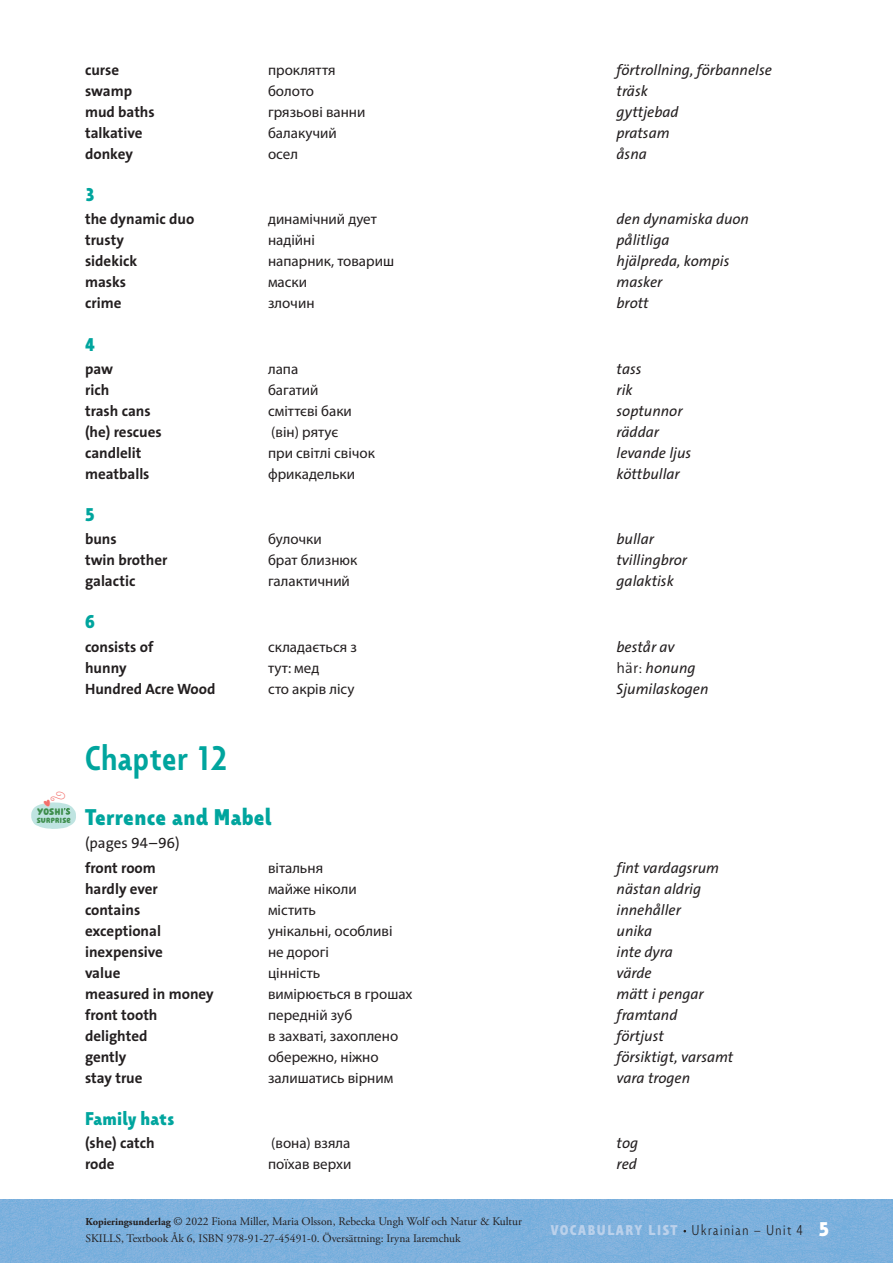
<style>
.page{position:relative;width:893px;height:1263px;background:#fff}
.page>*{position:absolute;margin:0;border:0;box-sizing:border-box;transform-origin:0 0}
.Ordlista_Rubrik_Chap{font:500 36px "Taffee";letter-spacing:.005em;color:#00a59e}
.Ordlista_Rubrik_2_or{font:700 24px "Taffee";letter-spacing:.01em;color:#00a59e}
.Ordlista_Rubrik_3{font:700 19.5px "Taffee";letter-spacing:.005em;color:#00a59e}
.Ordlista_ukrainska{font:15px "Myriad Pro";color:#231f20}
.Ordlista_ukrainska-2{font:italic 15px "The Sans Os F";color:#231f20}
.Ordlista_ukrainska-3{font:700 15px "The Sans Os F";color:#231f20}
.t1{font:300 15px "Taffee";letter-spacing:.1em;color:#231f20}
.Page{font:15px "The Sans Os F";color:#231f20}
.t2{font:11.55px/16.5px "Adobe Garamond Pro";color:#231f20}
.t3{font:9.75px "Hello Headline";letter-spacing:.03em;color:#3e8e4d}
.t4{font:7.65px "Hello Headline";letter-spacing:.035em;color:#3e8e4d}
.s1{font-weight:300;font-style:normal}
.s2{font-weight:700;font-size:10.5px}
.s3{font-weight:700;color:#bbd1eb}
.s4{font-weight:700;font-size:21px;color:#fff}
</style>
<div class="page">
<img style="left:0;top:1199px;width:893px;height:64px">
<svg style="left:31px;top:802px;width:45px;height:27px"></svg>
<p class="Ordlista_ukrainska-3" style="left:85px;top:60px;width:36px">curse</p>
<p class="Ordlista_ukrainska" style="left:268px;top:62px;width:69px">прокляття</p>
<p class="Ordlista_ukrainska-2" style="left:617px;top:60px;width:157px">förtrollning, förbannelse</p>
<p class="Ordlista_ukrainska-3" style="left:85px;top:81px;width:49px">swamp</p>
<p class="Ordlista_ukrainska" style="left:268px;top:83px;width:48px">болото</p>
<p class="Ordlista_ukrainska-2" style="left:617px;top:81px;width:33px">träsk</p>
<p class="Ordlista_ukrainska-3" style="left:85px;top:102px;width:71px">mud baths</p>
<p class="Ordlista_ukrainska" style="left:268px;top:104px;width:99px">грязьові ванни</p>
<p class="Ordlista_ukrainska-2" style="left:617px;top:102px;width:63px">gyttjebad</p>
<p class="Ordlista_ukrainska-3" style="left:85px;top:123px;width:59px">talkative</p>
<p class="Ordlista_ukrainska" style="left:268px;top:125px;width:70px">балакучий</p>
<p class="Ordlista_ukrainska-2" style="left:617px;top:123px;width:55px">pratsam</p>
<p class="Ordlista_ukrainska-3" style="left:85px;top:144px;width:49px">donkey</p>
<p class="Ordlista_ukrainska" style="left:268px;top:146px;width:32px">осел</p>
<p class="Ordlista_ukrainska-2" style="left:617px;top:144px;width:32px">åsna</p>
<p class="Ordlista_Rubrik_3" style="left:85px;top:183px;width:11px">3</p>
<p class="Ordlista_ukrainska-3" style="left:85px;top:210px;width:111px">the dynamic duo</p>
<p class="Ordlista_ukrainska" style="left:268px;top:211px;width:110px">динамічний дует</p>
<p class="Ordlista_ukrainska-2" style="left:617px;top:210px;width:134px">den dynamiska duon</p>
<p class="Ordlista_ukrainska-3" style="left:85px;top:231px;width:40px">trusty</p>
<p class="Ordlista_ukrainska" style="left:268px;top:232px;width:48px">надійні</p>
<p class="Ordlista_ukrainska-2" style="left:617px;top:231px;width:54px">pålitliga</p>
<p class="Ordlista_ukrainska-3" style="left:85px;top:252px;width:54px">sidekick</p>
<p class="Ordlista_ukrainska" style="left:268px;top:253px;width:128px">напарник, товариш</p>
<p class="Ordlista_ukrainska-2" style="left:617px;top:252px;width:114px">hjälpreda, kompis</p>
<p class="Ordlista_ukrainska-3" style="left:85px;top:273px;width:43px">masks</p>
<p class="Ordlista_ukrainska" style="left:268px;top:274px;width:41px">маски</p>
<p class="Ordlista_ukrainska-2" style="left:617px;top:273px;width:47px">masker</p>
<p class="Ordlista_ukrainska-3" style="left:85px;top:294px;width:38px">crime</p>
<p class="Ordlista_ukrainska" style="left:268px;top:295px;width:48px">злочин</p>
<p class="Ordlista_ukrainska-2" style="left:617px;top:294px;width:34px">brott</p>
<p class="Ordlista_Rubrik_3" style="left:85px;top:333px;width:11px">4</p>
<p class="Ordlista_ukrainska-3" style="left:85px;top:359px;width:30px">paw</p>
<p class="Ordlista_ukrainska" style="left:268px;top:360px;width:32px">лапа</p>
<p class="Ordlista_ukrainska-2" style="left:617px;top:359px;width:26px">tass</p>
<p class="Ordlista_ukrainska-3" style="left:85px;top:380px;width:26px">rich</p>
<p class="Ordlista_ukrainska" style="left:268px;top:381px;width:52px">багатий</p>
<p class="Ordlista_ukrainska-2" style="left:617px;top:380px;width:18px">rik</p>
<p class="Ordlista_ukrainska-3" style="left:85px;top:401px;width:67px">trash cans</p>
<p class="Ordlista_ukrainska" style="left:268px;top:402px;width:85px">сміттєві баки</p>
<p class="Ordlista_ukrainska-2" style="left:617px;top:401px;width:67px">soptunnor</p>
<p class="Ordlista_ukrainska-3" style="left:85px;top:422px;width:78px">(he) rescues</p>
<p class="Ordlista_ukrainska" style="left:271px;top:423px;width:69px">(він) рятує</p>
<p class="Ordlista_ukrainska-2" style="left:617px;top:422px;width:44px">räddar</p>
<p class="Ordlista_ukrainska-3" style="left:85px;top:443px;width:58px">candlelit</p>
<p class="Ordlista_ukrainska" style="left:268px;top:444px;width:108px">при світлі свічок</p>
<p class="Ordlista_ukrainska-2" style="left:617px;top:443px;width:76px">levande ljus</p>
<p class="Ordlista_ukrainska-3" style="left:85px;top:464px;width:66px">meatballs</p>
<p class="Ordlista_ukrainska" style="left:268px;top:465px;width:89px">фрикадельки</p>
<p class="Ordlista_ukrainska-2" style="left:617px;top:464px;width:65px">köttbullar</p>
<p class="Ordlista_Rubrik_3" style="left:85px;top:503px;width:11px">5</p>
<p class="Ordlista_ukrainska-3" style="left:85px;top:529px;width:33px">buns</p>
<p class="Ordlista_ukrainska" style="left:268px;top:531px;width:55px">булочки</p>
<p class="Ordlista_ukrainska-2" style="left:617px;top:529px;width:39px">bullar</p>
<p class="Ordlista_ukrainska-3" style="left:85px;top:550px;width:84px">twin brother</p>
<p class="Ordlista_ukrainska" style="left:268px;top:552px;width:91px">брат близнюк</p>
<p class="Ordlista_ukrainska-2" style="left:617px;top:550px;width:72px">tvillingbror</p>
<p class="Ordlista_ukrainska-3" style="left:85px;top:571px;width:52px">galactic</p>
<p class="Ordlista_ukrainska" style="left:268px;top:573px;width:83px">галактичний</p>
<p class="Ordlista_ukrainska-2" style="left:617px;top:571px;width:59px">galaktisk</p>
<p class="Ordlista_Rubrik_3" style="left:85px;top:611px;width:11px">6</p>
<p class="Ordlista_ukrainska-3" style="left:85px;top:637px;width:70px">consists of</p>
<p class="Ordlista_ukrainska" style="left:268px;top:638px;width:90px">складається з</p>
<p class="Ordlista_ukrainska-2" style="left:617px;top:637px;width:59px">består av</p>
<p class="Ordlista_ukrainska-3" style="left:85px;top:658px;width:43px">hunny</p>
<p class="Ordlista_ukrainska" style="left:268px;top:659px;width:53px">тут: мед</p>
<p class="Ordlista_ukrainska-2" style="left:617px;top:658px;width:80px"><span class="s1">här:</span> honung</p>
<p class="Ordlista_ukrainska-3" style="left:85px;top:679px;width:132px">Hundred Acre Wood</p>
<p class="Ordlista_ukrainska" style="left:268px;top:680px;width:88px">сто акрів лісу</p>
<p class="Ordlista_ukrainska-2" style="left:617px;top:679px;width:93px">Sjumilaskogen</p>
<p class="t3" style="left:37px;top:806px;width:28px">YOSHI</p>
<p class="t4" style="left:37px;top:816px;width:36px">SURPRISE</p>
<p class="Ordlista_Rubrik_Chap" style="left:85px;top:737px;width:143px">Chapter 12</p>
<p class="Ordlista_Rubrik_2_or" style="left:85px;top:803px;width:188px">Terrence and Mabel</p>
<p class="Page" style="left:85px;top:833px;width:96px">(pages 94–96)</p>
<p class="Ordlista_ukrainska-3" style="left:85px;top:858px;width:72px">front room</p>
<p class="Ordlista_ukrainska" style="left:268px;top:860px;width:57px">вітальня</p>
<p class="Ordlista_ukrainska-2" style="left:617px;top:858px;width:104px">fint vardagsrum</p>
<p class="Ordlista_ukrainska-3" style="left:85px;top:879px;width:74px">hardly ever</p>
<p class="Ordlista_ukrainska" style="left:268px;top:881px;width:90px">майже ніколи</p>
<p class="Ordlista_ukrainska-2" style="left:617px;top:879px;width:86px">nästan aldrig</p>
<p class="Ordlista_ukrainska-3" style="left:85px;top:900px;width:57px">contains</p>
<p class="Ordlista_ukrainska" style="left:268px;top:902px;width:49px">містить</p>
<p class="Ordlista_ukrainska-2" style="left:617px;top:900px;width:66px">innehåller</p>
<p class="Ordlista_ukrainska-3" style="left:85px;top:921px;width:78px">exceptional</p>
<p class="Ordlista_ukrainska" style="left:268px;top:923px;width:126px">унікальні, особливі</p>
<p class="Ordlista_ukrainska-2" style="left:617px;top:921px;width:37px">unika</p>
<p class="Ordlista_ukrainska-3" style="left:85px;top:942px;width:79px">inexpensive</p>
<p class="Ordlista_ukrainska" style="left:268px;top:944px;width:62px">не дорогі</p>
<p class="Ordlista_ukrainska-2" style="left:617px;top:942px;width:58px">inte dyra</p>
<p class="Ordlista_ukrainska-3" style="left:85px;top:963px;width:37px">value</p>
<p class="Ordlista_ukrainska" style="left:268px;top:965px;width:54px">цінність</p>
<p class="Ordlista_ukrainska-2" style="left:617px;top:963px;width:37px">värde</p>
<p class="Ordlista_ukrainska-3" style="left:85px;top:984px;width:130px">measured in money</p>
<p class="Ordlista_ukrainska" style="left:268px;top:986px;width:146px">вимірюється в грошах</p>
<p class="Ordlista_ukrainska-2" style="left:617px;top:984px;width:89px">mätt i pengar</p>
<p class="Ordlista_ukrainska-3" style="left:85px;top:1005px;width:74px">front tooth</p>
<p class="Ordlista_ukrainska" style="left:268px;top:1007px;width:86px">передній зуб</p>
<p class="Ordlista_ukrainska-2" style="left:617px;top:1005px;width:62px">framtand</p>
<p class="Ordlista_ukrainska-3" style="left:85px;top:1026px;width:64px">delighted</p>
<p class="Ordlista_ukrainska" style="left:268px;top:1028px;width:132px">в захваті, захоплено</p>
<p class="Ordlista_ukrainska-2" style="left:617px;top:1026px;width:49px">förtjust</p>
<p class="Ordlista_ukrainska-3" style="left:85px;top:1047px;width:43px">gently</p>
<p class="Ordlista_ukrainska" style="left:268px;top:1049px;width:112px">обережно, ніжно</p>
<p class="Ordlista_ukrainska-2" style="left:617px;top:1047px;width:118px">försiktigt, varsamt</p>
<p class="Ordlista_ukrainska-3" style="left:85px;top:1068px;width:59px">stay true</p>
<p class="Ordlista_ukrainska" style="left:268px;top:1070px;width:127px">залишатись вірним</p>
<p class="Ordlista_ukrainska-2" style="left:617px;top:1068px;width:75px">vara trogen</p>
<p class="Ordlista_Rubrik_3" style="left:85px;top:1107px;width:91px">Family hats</p>
<p class="Ordlista_ukrainska-3" style="left:85px;top:1134px;width:71px">(she) catch</p>
<p class="Ordlista_ukrainska" style="left:271px;top:1135px;width:81px">(вона) взяла</p>
<p class="Ordlista_ukrainska-2" style="left:617px;top:1134px;width:23px">tog</p>
<p class="Ordlista_ukrainska-3" style="left:85px;top:1155px;width:31px">rode</p>
<p class="Ordlista_ukrainska" style="left:268px;top:1156px;width:85px">поїхав верхи</p>
<p class="Ordlista_ukrainska-2" style="left:617px;top:1155px;width:22px">red</p>
<p class="t2" style="left:85px;top:1213px;width:438px"><span class="s2">Kopieringsunderlag</span> © 2022 Fiona Miller, Maria Olsson, Rebecka Ungh Wolf och Natur &amp; Kultur<br>SKILLS, Textbook Åk 6, ISBN 978-91-27-45491-0. Översättning: Iryna Iaremchuk</p>
<p class="t1" style="left:551px;top:1222px;width:280px"><span class="s3">VOCABULARY LIST</span> Ukrainian – Unit 4 <span class="s4">5</span></p>
</div>
